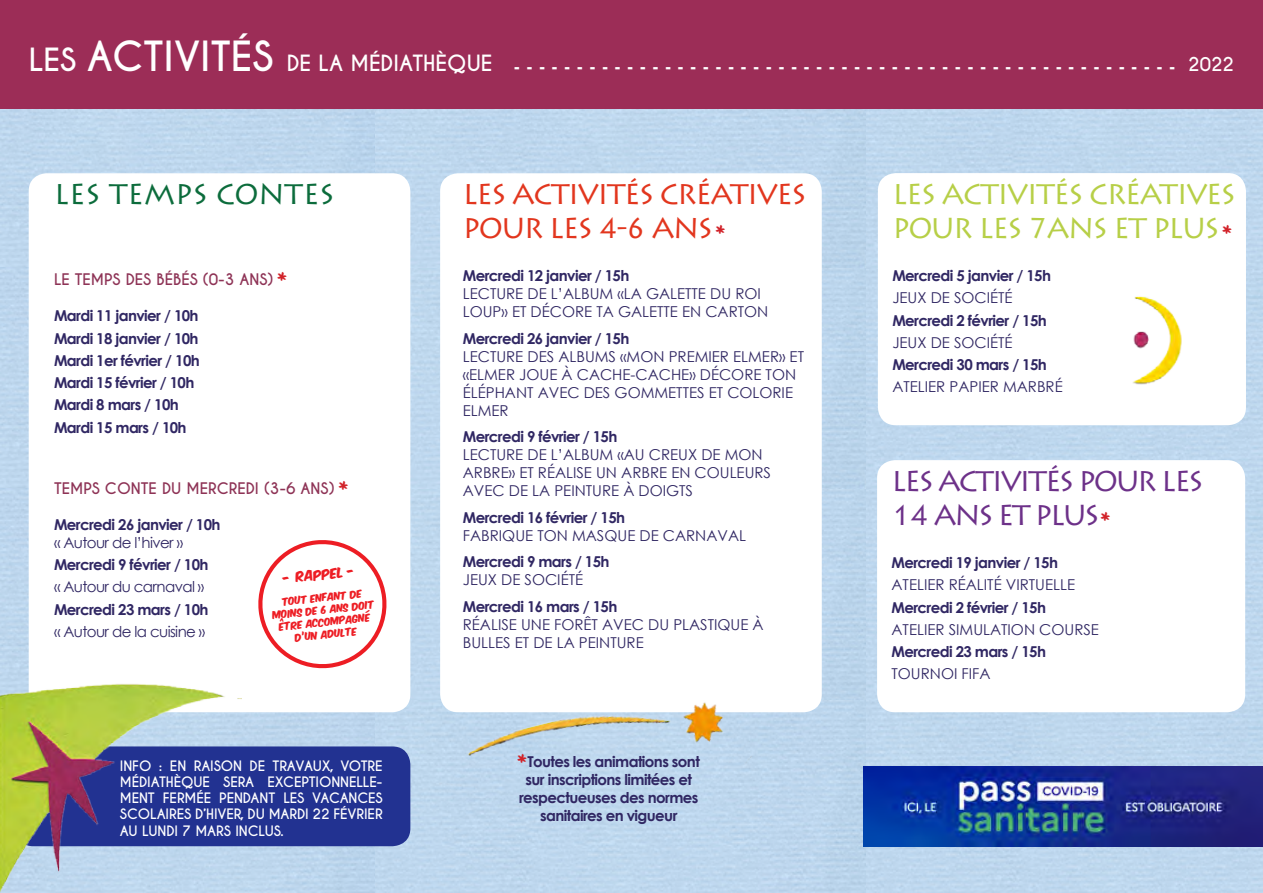
<style>
.page{position:relative;width:1263px;height:893px;background:#fff}
.page>*{position:absolute;margin:0;border:0;box-sizing:border-box;transform-origin:0 0}
.t1{font:28.5px/34.2px "Lithos Pro";letter-spacing:-.05em;color:#b7cf47}
.t2{font:28.5px/34.2px "Lithos Pro";letter-spacing:-.05em;color:#e2361e}
.t3{font:28.5px/34.2px "Lithos Pro";letter-spacing:-.075em;color:#6d3189}
.t4{font:28.5px "Lithos Pro";color:#0c6c3c}
.t5{font:700 21px "Caviar Dreams";color:#fff}
.t6{font:700 18px "Century Gothic";color:#fff}
.t7{font:700 18px "Caviar Dreams";color:#fff}
.t8{font:15px/18px "Century Gothic";color:#302763}
.t9{font:700 15px/22.2px "Century Gothic";letter-spacing:-.04em;color:#302763}
.t10{font:700 15px "Caviar Dreams";color:#8e3356}
.t11{font:700 13.5px/16.2px "Caviar Dreams";letter-spacing:-.01em;color:#fff;text-align:justify}
.t12{font:12.15px "Komika Axis";color:#ed1d24}
.t13{font:9.3px/12.3px "Komika Axis";color:#ed1d24;text-align:center}
.s1{font-size:30px}
.s2{font-size:39px}
.s3{font-family:"Komika Axis";font-weight:400;color:#d2232a}
.s4{font-family:"Komika Axis";font-size:15px;color:#d2232a}
</style>
<div class="page">
<div style="left:866px;top:108px;width:397px;height:161px;background:#bed7ee"></div>
<div style="left:866px;top:269px;width:397px;height:432px;background:#bed7ee"></div>
<div style="left:866px;top:701px;width:397px;height:192px;background:#bed7ee"></div>
<div style="left:375px;top:108px;width:491px;height:161px;background:#bdd6ed"></div>
<img style="left:409px;top:269px;width:457px;height:431px">
<div style="left:375px;top:700px;width:491px;height:193px;background:#bdd6ed"></div>
<div style="left:0;top:108px;width:375px;height:160px;background:#bed7ed"></div>
<div style="left:0;top:268px;width:29px;height:405px;background:#bdd6ed"></div>
<div style="left:29px;top:173px;width:381px;height:539px;background:#fff;border-radius:18px"></div>
<div style="left:440px;top:173px;width:382px;height:539px;background:#fff;border-radius:18px"></div>
<div style="left:0;top:0;width:1263px;height:108px;background:#9c2d57"></div>
<svg style="left:258px;top:540px;width:129px;height:129px"></svg>
<div style="left:878px;top:173px;width:368px;height:252px;background:#fff;border-radius:18px"></div>
<img style="left:863px;top:766px;width:400px;height:80px">
<div style="left:877px;top:460px;width:368px;height:252px;background:#fff;border-radius:18px"></div>
<img style="left:421px;top:638px;width:333px;height:199px">
<img style="left:1132px;top:296px;width:50px;height:89px">
<div style="left:15px;top:746px;width:395px;height:100px;background:#223291;border-radius:18px"></div>
<img style="left:0;top:673px;width:241px;height:220px">
<h2 class="t5" style="left:29px;top:51px;width:465px"><span class="s1">LES</span> <span class="s2">ACTIVITÉS</span> DE LA MÉDIATHÈQUE</h2>
<p class="t6" style="left:513px;top:53px;width:664px">- - - - - - - - - - - - - - - - - - - - - - - - - - - - - - - - - - - - - - - - - - - - - - - - - - - - -</p>
<p class="t7" style="left:1188px;top:54px;width:47px">2022</p>
<h1 class="t4" style="left:54px;top:178px;width:282px">LES TEMPS CONTES</h1>
<p class="t10" style="left:54px;top:271px;width:235px">LE TEMPS DES BÉBÉS (0-3 ANS) <span class="s3">*</span></p>
<p class="t9" style="left:54px;top:304px;width:147px">Mardi 11 janvier / 10h<br>Mardi 18 janvier / 10h<br>Mardi 1er février / 10h<br>Mardi 15 février / 10h<br>Mardi 8 mars / 10h<br>Mardi 15 mars / 10h</p>
<p class="t10" style="left:54px;top:479px;width:296px">TEMPS CONTE DU MERCREDI (3-6 ANS) <span class="s3">*</span></p>
<p class="t9" style="left:54px;top:513px;width:168px">Mercredi 26 janvier / 10h</p>
<p class="t8" style="left:54px;top:533px;width:131px">« AUTOUR DE L’HIVER »</p>
<p class="t9" style="left:54px;top:553px;width:156px">Mercredi 9 février / 10h</p>
<p class="t8" style="left:54px;top:578px;width:152px">« AUTOUR DU CARNAVAL »</p>
<p class="t9" style="left:54px;top:597px;width:156px">Mercredi 23 mars / 10h</p>
<p class="t8" style="left:54px;top:622px;width:153px">« AUTOUR DE LA CUISINE »</p>
<p class="t12" style="left:283px;top:572px;width:73px;rotate:-6deg">- rappel -</p>
<p class="t13" style="left:271px;top:597px;width:104px;rotate:-6deg">Tout enfant de moins de 6 ans doit être accompagné d’un adulte</p>
<p class="t11" style="left:120px;top:758px;width:264px">INFO : EN RAISON DE TRAVAUX, VOTRE MÉDIATHÈQUE SERA EXCEPTIONNELLE-MENT FERMÉE PENDANT LES VACANCES SCOLAIRES D’HIVER, DU MARDI 22 FÉVRIER AU LUNDI 7 MARS INCLUS.</p>
<h1 class="t2" style="left:463px;top:178px;width:345px">LES ACTIVITÉS CRÉATIVES<br>POUR LES 4-6 ANS <span class="s4">*</span></h1>
<p class="t9" style="left:463px;top:264px;width:168px">Mercredi 12 janvier / 15h</p>
<p class="t8" style="left:463px;top:285px;width:307px">LECTURE DE L’ALBUM «LA GALETTE DU ROI<br>LOUP» ET DÉCORE TA GALETTE EN CARTON</p>
<p class="t9" style="left:463px;top:327px;width:168px">Mercredi 26 janvier / 15h</p>
<p class="t8" style="left:463px;top:347px;width:343px">LECTURE DES ALBUMS «MON PREMIER ELMER» ET «ELMER JOUE À CACHE-CACHE» DÉCORE TON<br>ÉLÉPHANT AVEC DES GOMMETTES ET COLORIE<br>ELMER</p>
<p class="t9" style="left:463px;top:425px;width:156px">Mercredi 9 février / 15h</p>
<p class="t8" style="left:463px;top:446px;width:310px">LECTURE DE L’ALBUM «AU CREUX DE MON<br>ARBRE» ET RÉALISE UN ARBRE EN COULEURS<br>AVEC DE LA PEINTURE À DOIGTS</p>
<p class="t9" style="left:463px;top:506px;width:164px">Mercredi 16 février / 15h</p>
<p class="t8" style="left:463px;top:526px;width:285px">FABRIQUE TON MASQUE DE CARNAVAL</p>
<p class="t9" style="left:463px;top:550px;width:148px">Mercredi 9 mars / 15h</p>
<p class="t8" style="left:463px;top:571px;width:122px">JEUX DE SOCIÉTÉ</p>
<p class="t9" style="left:463px;top:595px;width:156px">Mercredi 16 mars / 15h</p>
<p class="t8" style="left:463px;top:615px;width:302px">RÉALISE UNE FORÊT AVEC DU PLASTIQUE À<br>BULLES ET DE LA PEINTURE</p>
<p class="t9" style="left:518px;top:752px;width:184px;line-height:18px;text-align:center"><span class="s3">*</span>Toutes les animations sont sur inscriptions limitées et respectueuses des normes sanitaires en vigueur</p>
<h1 class="t1" style="left:892px;top:177px;width:345px">LES ACTIVITÉS CRÉATIVES<br>POUR LES 7ANS ET PLUS <span class="s4">*</span></h1>
<p class="t9" style="left:892px;top:264px;width:160px">Mercredi 5 janvier / 15h</p>
<p class="t8" style="left:892px;top:289px;width:122px">JEUX DE SOCIÉTÉ</p>
<p class="t9" style="left:892px;top:308px;width:156px">Mercredi 2 février / 15h</p>
<p class="t8" style="left:892px;top:333px;width:122px">JEUX DE SOCIÉTÉ</p>
<p class="t9" style="left:892px;top:353px;width:156px">Mercredi 30 mars / 15h</p>
<p class="t8" style="left:892px;top:378px;width:68px">ATELIER PAP</p>
<p class="t8" style="left:978px;top:378px;width:86px">IER MARBRÉ</p>
<h1 class="t3" style="left:891px;top:464px;width:314px">LES ACTIVITÉS POUR LES<br>14 ANS ET PLUS <span class="s4">*</span></h1>
<p class="t9" style="left:891px;top:551px;width:168px">Mercredi 19 janvier / 15h</p>
<p class="t8" style="left:891px;top:576px;width:185px">ATELIER RÉALITÉ VIRTUELLE</p>
<p class="t9" style="left:891px;top:595px;width:156px">Mercredi 2 février / 15h</p>
<p class="t8" style="left:891px;top:620px;width:209px">ATELIER SIMULATION COURSE</p>
<p class="t9" style="left:891px;top:640px;width:156px">Mercredi 23 mars / 15h</p>
<p class="t8" style="left:891px;top:665px;width:100px">TOURNOI FIFA</p>
</div>
